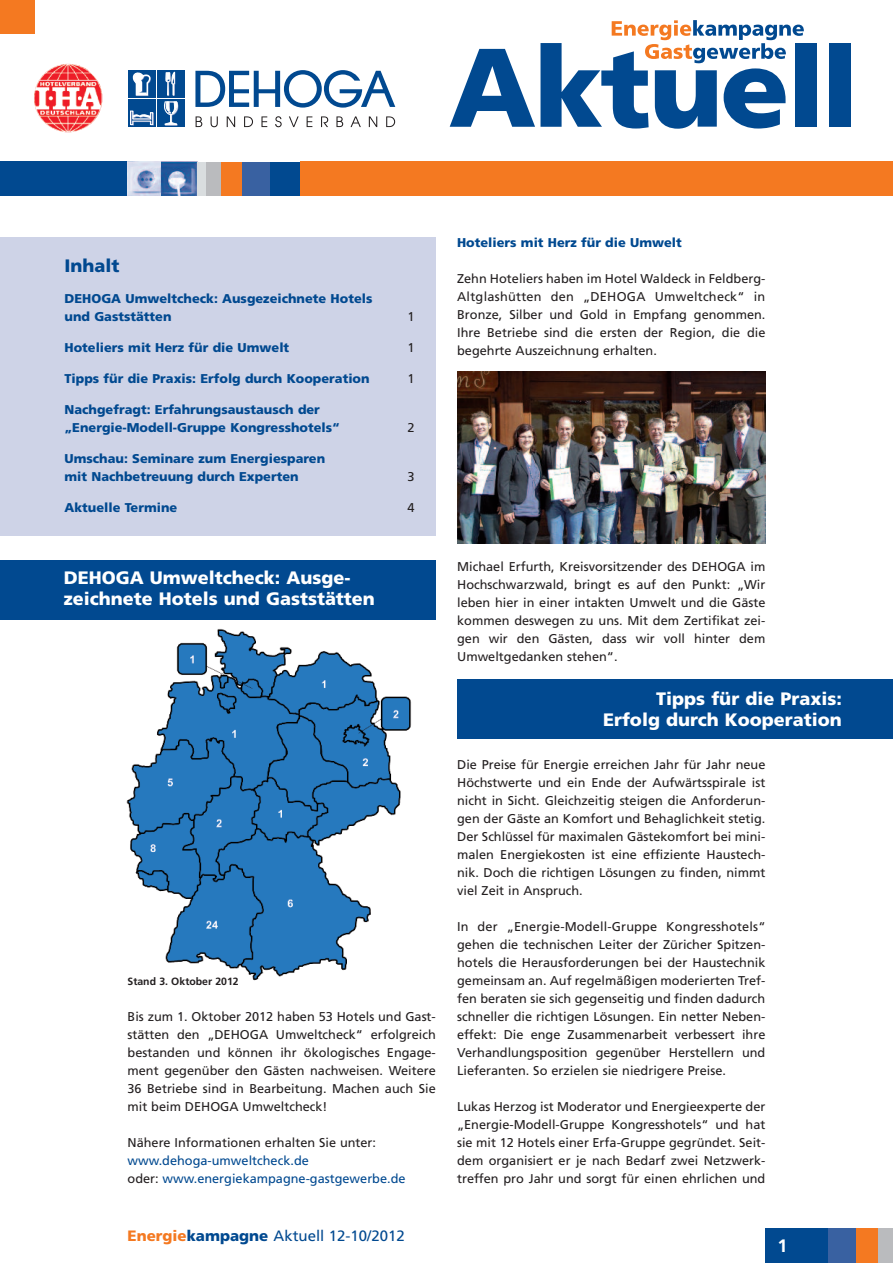
<style>
.page{position:relative;width:893px;height:1263px;background:#fff}
.page>*{position:absolute;margin:0;border:0;box-sizing:border-box;transform-origin:0 0}
.t1{font:900 18px/21px "Frutiger";color:#fff}
.t2{font:900 18px "Frutiger";color:#014990}
.t3{font:700 18px "Frutiger";color:#fff}
.t4{font:15px "Frutiger";color:#014990}
.t5{font:12.75px/18px "Frutiger";color:#231f20;text-align:justify}
.t6{font:900 12.75px/18px "Frutiger";color:#014990}
.t7{font:12.75px/18px "Frutiger";color:#014990}
.t8{font:700 10.5px "Frutiger";color:#231f20}
.s1{color:#231f20}
.s2{font-weight:900;color:#f47921}
.s3{font-weight:900}
</style>
<div class="page">
<img style="left:126px;top:629px;width:286px;height:352px">
<div style="left:0;top:162px;width:140px;height:34px;background:#014990"></div>
<div style="left:0;top:237px;width:330px;height:298px;background:#ced3e7"></div>
<div style="left:797px;top:1229px;width:96px;height:34px;background:#014990"></div>
<hr style="left:892px;top:1229px;width:1px;height:34px;background:#d9dddf">
<div style="left:878px;top:1229px;width:14px;height:34px;background:#babbbe"></div>
<div style="left:856px;top:1229px;width:22px;height:34px;background:#f47921"></div>
<div style="left:829px;top:1229px;width:27px;height:34px;background:#3961a1"></div>
<div style="left:765px;top:1229px;width:34px;height:34px;background:#014990"></div>
<svg style="left:450px;top:20px;width:354px;height:109px"></svg>
<div style="left:796px;top:43px;width:21px;height:84px;background:#014990"></div>
<div style="left:829px;top:43px;width:21px;height:84px;background:#014990"></div>
<div style="left:128px;top:71px;width:27px;height:27px;background:#014990"></div>
<div style="left:157px;top:71px;width:28px;height:27px;background:#014990"></div>
<div style="left:128px;top:100px;width:27px;height:27px;background:#014990"></div>
<svg style="left:130px;top:110px;width:24px;height:16px"></svg>
<div style="left:157px;top:100px;width:28px;height:27px;background:#014990"></div>
<svg style="left:164px;top:102px;width:15px;height:23px"></svg>
<svg style="left:131px;top:70px;width:21px;height:26px"></svg>
<svg style="left:165px;top:72px;width:11px;height:24px"></svg>
<svg style="left:195px;top:70px;width:200px;height:38px"></svg>
<svg style="left:196px;top:116px;width:6px;height:11px"></svg>
<svg style="left:211px;top:116px;width:7px;height:11px"></svg>
<svg style="left:227px;top:116px;width:8px;height:11px"></svg>
<svg style="left:244px;top:116px;width:9px;height:11px"></svg>
<svg style="left:261px;top:116px;width:6px;height:11px"></svg>
<svg style="left:275px;top:116px;width:7px;height:11px"></svg>
<svg style="left:289px;top:116px;width:10px;height:11px"></svg>
<svg style="left:307px;top:116px;width:5px;height:11px"></svg>
<svg style="left:321px;top:116px;width:7px;height:11px"></svg>
<svg style="left:336px;top:116px;width:7px;height:11px"></svg>
<svg style="left:350px;top:116px;width:11px;height:11px"></svg>
<svg style="left:369px;top:116px;width:8px;height:11px"></svg>
<svg style="left:386px;top:116px;width:9px;height:11px"></svg>
<img style="left:34px;top:64px;width:68px;height:68px">
<img style="left:128px;top:162px;width:34px;height:34px">
<img style="left:162px;top:162px;width:35px;height:34px">
<div style="left:202px;top:162px;width:99px;height:34px;background:#014990"></div>
<div style="left:197px;top:162px;width:10px;height:34px;background:#d9dddf"></div>
<div style="left:206px;top:162px;width:15px;height:34px;background:#babbbe"></div>
<div style="left:221px;top:162px;width:22px;height:34px;background:#f47921"></div>
<div style="left:242px;top:162px;width:28px;height:34px;background:#3961a1"></div>
<div style="left:0;top:0;width:34px;height:34px;background:#f47921"></div>
<div style="left:300px;top:162px;width:593px;height:34px;background:#f47921"></div>
<div style="left:0;top:560px;width:436px;height:59px;background:#014990"></div>
<div style="left:43px;top:237px;width:393px;height:298px;background:#ced3e7"></div>
<img style="left:457px;top:371px;width:308px;height:172px">
<div style="left:457px;top:679px;width:436px;height:59px;background:#014990"></div>
<h1 class="t2" style="left:65px;top:258px;width:57px">Inhalt</h1>
<p class="t6" style="left:65px;top:290px;width:309px">DEHOGA Umweltcheck: Ausgezeichnete Hotels und Gaststätten</p>
<p class="t5" style="left:407px;top:308px;width:9px">1</p>
<p class="t6" style="left:65px;top:339px;width:226px">Hoteliers mit Herz für die Umwelt</p>
<p class="t5" style="left:407px;top:339px;width:9px">1</p>
<p class="t6" style="left:65px;top:370px;width:307px">Tipps für die Praxis: Erfolg durch Kooperation</p>
<p class="t5" style="left:407px;top:370px;width:9px">1</p>
<p class="t6" style="left:65px;top:401px;width:277px">Nachgefragt: Erfahrungsaustausch der „Energie-Modell-Gruppe Kongresshotels“</p>
<p class="t5" style="left:407px;top:419px;width:9px">2</p>
<p class="t6" style="left:65px;top:450px;width:262px">Umschau: Seminare zum Energiesparen mit Nachbetreuung durch Experten</p>
<p class="t5" style="left:407px;top:468px;width:9px">3</p>
<p class="t6" style="left:65px;top:499px;width:114px">Aktuelle Termine</p>
<p class="t5" style="left:407px;top:499px;width:9px">4</p>
<h1 class="t1" style="left:64px;top:569px;width:313px">DEHOGA Umweltcheck: Ausge&shy;zeichnete Hotels und Gaststätten</h1>
<p class="t8" style="left:128px;top:977px;width:113px">Stand 3. Oktober 2012</p>
<p class="t5" style="left:128px;top:1008px;width:310px">Bis zum 1. Oktober 2012 haben 53 Hotels und Gast&shy;stätten den „DEHOGA Umweltcheck“ erfolgreich bestanden und können ihr ökologisches Engage&shy;ment gegenüber den Gästen nachweisen. Weitere 36 Betriebe sind in Bearbeitung. Machen auch Sie mit beim DEHOGA Umweltcheck!</p>
<p class="t5" style="left:128px;top:1134px;width:250px">Nähere Informationen erhalten Sie unter:</p>
<p class="t7" style="left:128px;top:1152px;width:280px">www.dehoga-umweltcheck.de<br><span class="s1">oder:</span> www.energiekampagne-gastgewerbe.de</p>
<p class="t4" style="left:128px;top:1229px;width:279px"><span class="s2">Energie</span><span class="s3">kampagne</span> Aktuell 12-10/2012</p>
<p class="t6" style="left:457px;top:234px;width:226px">Hoteliers mit Herz für die Umwelt</p>
<p class="t5" style="left:457px;top:270px;width:310px">Zehn Hoteliers haben im Hotel Waldeck in Feldberg-Altglashütten den „DEHOGA Umweltcheck“ in Bronze, Silber und Gold in Empfang genommen.<br>Ihre Betriebe sind die ersten der Region, die die begehrte Auszeichnung erhalten.</p>
<p class="t5" style="left:457px;top:558px;width:310px">Michael Erfurth, Kreisvorsitzender des DEHOGA im Hochschwarzwald, bringt es auf den Punkt: „Wir leben hier in einer intakten Umwelt und die Gäste kommen deswegen zu uns. Mit dem Zertifikat zei&shy;gen wir den Gästen, dass wir voll hinter dem Umweltgedanken stehen“.</p>
<h1 class="t1" style="left:603px;top:689px;width:240px;text-align:right">Tipps für die Praxis:<br>Erfolg durch Kooperation</h1>
<p class="t5" style="left:457px;top:756px;width:310px">Die Preise für Energie erreichen Jahr für Jahr neue Höchstwerte und ein Ende der Aufwärtsspirale ist nicht in Sicht. Gleichzeitig steigen die Anforderun&shy;gen der Gäste an Komfort und Behaglichkeit stetig.<br>Der Schlüssel für maximalen Gästekomfort bei mini&shy;malen Energiekosten ist eine effiziente Haustech&shy;nik. Doch die richtigen Lösungen zu finden, nimmt viel Zeit in Anspruch.</p>
<p class="t5" style="left:457px;top:918px;width:310px">In der „Energie-Modell-Gruppe Kongresshotels“ gehen die technischen Leiter der Züricher Spitzen&shy;hotels die Herausforderungen bei der Haustechnik gemeinsam an. Auf regelmäßigen moderierten Tref&shy;fen beraten sie sich gegenseitig und finden dadurch schneller die richtigen Lösungen. Ein netter Neben&shy;effekt: Die enge Zusammenarbeit verbessert ihre Verhandlungsposition gegenüber Herstellern und Lieferanten. So erzielen sie niedrigere Preise.</p>
<p class="t5" style="left:457px;top:1098px;width:310px">Lukas Herzog ist Moderator und Energieexperte der „Energie-Modell-Gruppe Kongresshotels“ und hat sie mit 12 Hotels einer Erfa-Gruppe gegründet. Seit&shy;dem organisiert er je nach Bedarf zwei Netzwerk&shy;treffen pro Jahr und sorgt für einen ehrlichen und</p>
<h1 class="t3" style="left:777px;top:1238px;width:12px">1</h1>
</div>
